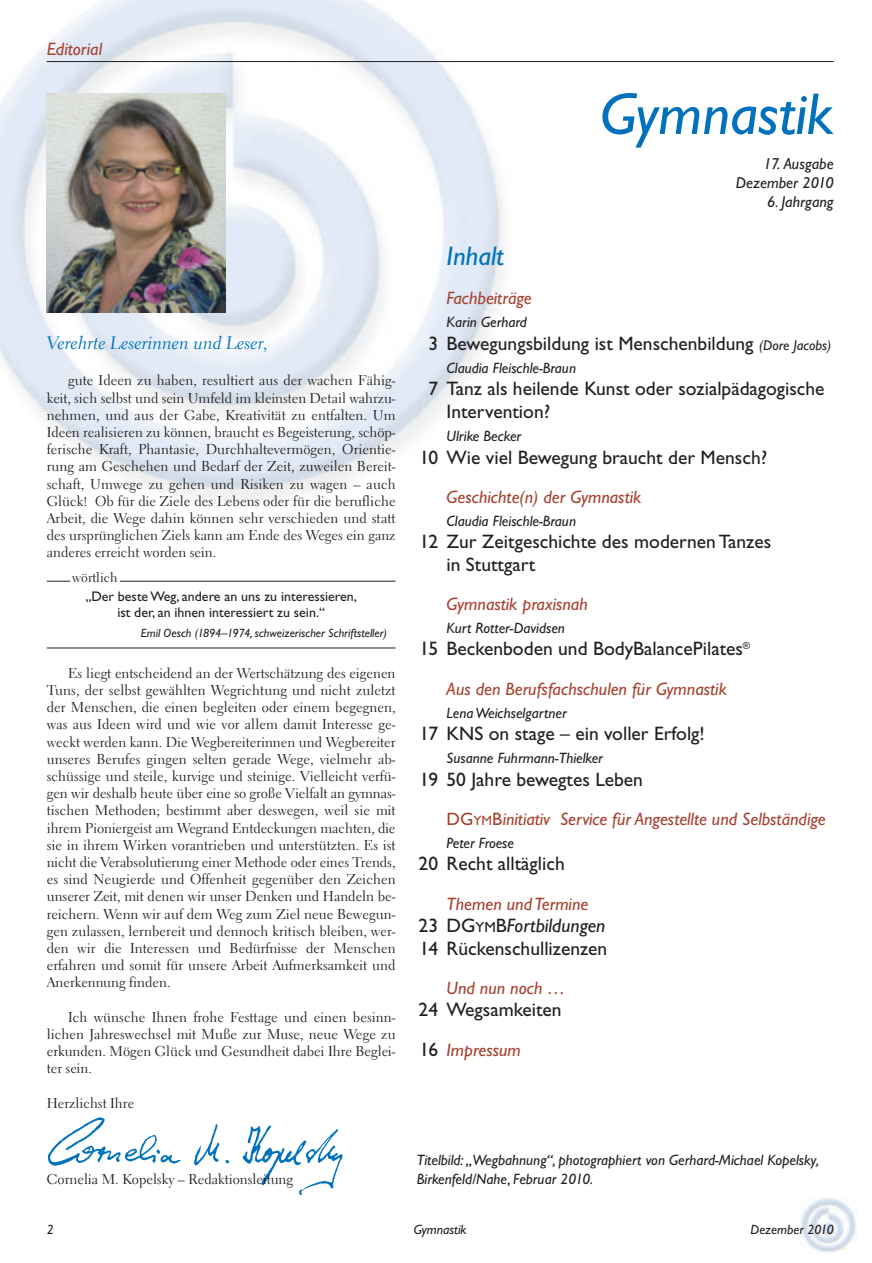
<style>
.page{position:relative;width:872px;height:1263px;background:#fff}
.page>*{position:absolute;margin:0;border:0;box-sizing:border-box;transform-origin:0 0}
.t1{font:italic 59.25px "Gill Sans";color:#0072bc}
.t2{font:italic 27px "Gill Sans";color:#0072bc}
.t3{font:19.5px/22.5px "Gill Sans";color:#231f20}
.t4{font:italic 18px "Gill Sans";color:#a74231}
.t5{font:18px "Electra LH Cursive";color:#0072bc}
.t6{font:italic 15.9px/18.9px "Gill Sans";color:#231f20;text-align:right}
.t7{font:italic 15px/19.5px "Gill Sans";color:#231f20}
.t8{font:14.25px/17.2px "Electra LH";color:#231f20;text-align:justify}
.t9{font:13.95px/16px "Gill Sans";color:#231f20;text-align:center}
.t10{font:italic 13.5px "Gill Sans";color:#231f20}
.t11{font:13.5px "Electra LH";color:#231f20}
.t12{font:italic 12px "Gill Sans";color:#231f20}
.s1{font-style:italic;font-size:14.25px}
.s2{font-style:normal}
.s3{font-style:normal;font-size:13.5px}
.s4{font-size:14.7px}
.s5{font-style:italic}
.s6{font-style:normal;font-size:19.5px;color:#231f20}
</style>
<div class="page">
<img style="left:48px;top:1117px;width:295px;height:78px">
<img style="left:0;top:0;width:553px;height:500px">
<hr style="left:47px;top:61px;width:786px;height:1px;background:#231f20">
<img style="left:801px;top:1198px;width:56px;height:55px">
<img style="left:47px;top:94px;width:178px;height:219px">
<svg style="left:47px;top:581px;width:23px;height:1px"></svg>
<hr style="left:47px;top:648px;width:348px;height:1px;background:#231f20">
<hr style="left:120px;top:581px;width:275px;height:1px;background:#231f20">
<p class="t4" style="left:47px;top:43px;width:57px">Editorial</p>
<p class="t5" style="left:47px;top:336px;width:223px">Verehrte Leserinnen und Leser,</p>
<p class="t8" style="left:47px;top:373px;width:350px;text-indent:21px">gute Ideen zu haben, resultiert aus der wachen Fähig&shy;keit, sich selbst und sein Umfeld im kleinsten Detail wahrzu&shy;nehmen, und aus der Gabe, Kreativität zu entfalten. Um Ideen realisieren zu können, braucht es Begeisterung, schöp&shy;ferische Kraft, Phantasie, Durchhaltevermögen, Orientie&shy;rung am Geschehen und Bedarf der Zeit, zuweilen Bereit&shy;schaft, Umwege zu gehen und Risiken zu wagen – auch Glück! Ob für die Ziele des Lebens oder für die berufliche Arbeit, die Wege dahin können sehr verschieden und statt des ursprünglichen Ziels kann am Ende des Weges ein ganz anderes erreicht worden sein.</p>
<p class="t11" style="left:72px;top:572px;width:47px">wörtlich</p>
<p class="t9" style="left:85px;top:589px;width:273px">„Der beste Weg, andere an uns zu interessieren, ist der, an ihnen interessiert zu sein.“</p>
<p class="t12" style="left:141px;top:628px;width:248px">Emil Oesch (1894–1974, schweizerischer Schriftsteller)</p>
<p class="t8" style="left:47px;top:666px;width:350px;text-indent:21px">Es liegt entscheidend an der Wertschätzung des eigenen Tuns, der selbst gewählten Wegrichtung und nicht zuletzt der Menschen, die einen begleiten oder einem begegnen, was aus Ideen wird und wie vor allem damit Interesse ge&shy;weckt werden kann. Die Wegbereiterinnen und Wegbereiter unseres Berufes gingen selten gerade Wege, vielmehr ab&shy;schüssige und steile, kurvige und steinige. Vielleicht verfü&shy;gen wir deshalb heute über eine so große Vielfalt an gymnas&shy;tischen Methoden; bestimmt aber deswegen, weil sie mit ihrem Pioniergeist am Wegrand Entdeckungen machten, die sie in ihrem Wirken vorantrieben und unterstützten. Es ist nicht die Verabsolutierung einer Methode oder eines Trends, es sind Neugierde und Offenheit gegenüber den Zeichen unserer Zeit, mit denen wir unser Denken und Handeln be&shy;reichern. Wenn wir auf dem Weg zum Ziel neue Bewegun&shy;gen zulassen, lernbereit und dennoch kritisch bleiben, wer&shy;den wir die Interessen und Bedürfnisse der Menschen erfahren und somit für unsere Arbeit Aufmerksamkeit und Anerkennung finden.</p>
<p class="t8" style="left:47px;top:1010px;width:350px;text-indent:21px">Ich wünsche Ihnen frohe Festtage und einen besinn&shy;lichen Jahreswechsel mit Muße zur Muse, neue Wege zu erkunden. Mögen Glück und Gesundheit dabei Ihre Beglei&shy;ter sein.</p>
<p class="t8" style="left:47px;top:1095px;width:89px">Herzlichst Ihre</p>
<p class="t8" style="left:47px;top:1172px;width:248px">Cornelia M. Kopelsky – Redaktionsleitung</p>
<h1 class="t1" style="left:600px;top:94px;width:235px">Gymnastik</h1>
<p class="t6" style="left:735px;top:156px;width:99px">17. Ausgabe<br>Dezember 2010</p>
<p class="t6" style="left:767px;top:194px;width:68px">6. Jahrgang</p>
<h2 class="t2" style="left:446px;top:247px;width:59px">Inhalt</h2>
<p class="t4" style="left:446px;top:292px;width:87px">Fachbeiträge</p>
<p class="t7" style="left:446px;top:314px;width:82px">Karin Gerhard</p>
<h3 class="t3" style="left:428px;top:334px;width:404px">3 Bewegungsbildung ist Menschenbildung <span class="s1">(Dore Jacobs)</span></h3>
<p class="t7" style="left:446px;top:360px;width:131px">Claudia Fleischle-Braun</p>
<h3 class="t3" style="left:446px;top:380px;width:379px;text-indent:-18px">7 Tanz als heilende Kunst oder sozialpädagogische<br>Intervention?</h3>
<p class="t7" style="left:446px;top:428px;width:76px">Ulrike Becker</p>
<h3 class="t3" style="left:419px;top:448px;width:349px">10 Wie viel Bewegung braucht der Mensch?</h3>
<p class="t4" style="left:446px;top:491px;width:196px">Geschichte(n) der Gymnastik</p>
<p class="t7" style="left:446px;top:513px;width:131px">Claudia Fleischle-Braun</p>
<h3 class="t3" style="left:446px;top:533px;width:326px;text-indent:-27px">12 Zur Zeitgeschichte des modernen Tanzes in Stuttgart</h3>
<p class="t4" style="left:446px;top:598px;width:143px">Gymnastik praxisnah</p>
<p class="t7" style="left:446px;top:620px;width:120px">Kurt Rotter-Davidsen</p>
<h3 class="t3" style="left:419px;top:640px;width:332px">15 Beckenboden und BodyBalancePilates<sup>®</sup></h3>
<p class="t4" style="left:446px;top:682px;width:282px">Aus den Berufsfachschulen für Gymnastik</p>
<p class="t7" style="left:446px;top:704px;width:122px">Lena Weichselgartner</p>
<h3 class="t3" style="left:419px;top:724px;width:287px">17 KNS on stage – ein voller Erfolg!</h3>
<p class="t7" style="left:446px;top:750px;width:158px">Susanne Fuhrmann-Thielker</p>
<h3 class="t3" style="left:419px;top:770px;width:225px">19 50 Jahre bewegtes Leben</h3>
<p class="t4" style="left:446px;top:813px;width:380px"><span class="s2">DG</span><span class="s3">YM</span><span class="s2">B</span>initiativ Service für Angestellte und Selbständige</p>
<p class="t7" style="left:446px;top:835px;width:69px">Peter Froese</p>
<h3 class="t3" style="left:418px;top:855px;width:148px">20 Recht alltäglich</h3>
<p class="t4" style="left:446px;top:897px;width:143px">Themen und Termine</p>
<h3 class="t3" style="left:418px;top:916px;width:190px">23 DG<span class="s4">YM</span>B<span class="s5">Fortbildungen<br></span>14 Rückenschullizenzen</h3>
<p class="t4" style="left:446px;top:982px;width:120px">Und nun noch …</p>
<h3 class="t3" style="left:418px;top:1001px;width:145px">24 Wegsamkeiten</h3>
<p class="t4" style="left:419px;top:1043px;width:103px"><span class="s6">16</span> Impressum</p>
<p class="t7" style="left:417px;top:1151px;width:403px">Titelbild: „Wegbahnung“, photographiert von Gerhard-Michael Kopelsky,<br>Birkenfeld/Nahe, Februar 2010.</p>
<p class="t10" style="left:47px;top:1225px;width:9px">2</p>
<p class="t10" style="left:414px;top:1225px;width:55px">Gymnastik</p>
<p class="t10" style="left:750px;top:1225px;width:85px">Dezember 2010</p>
</div>
